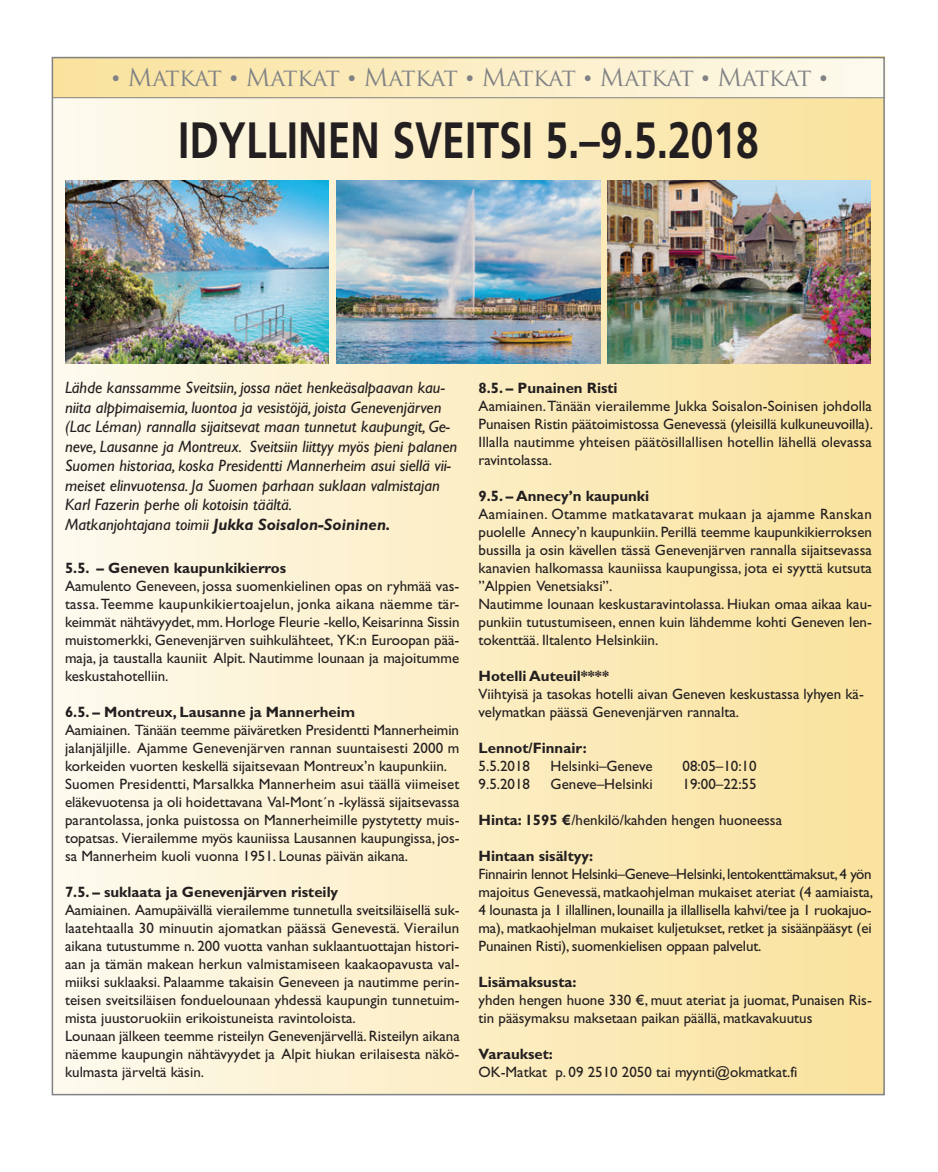
<style>
.page{position:relative;width:938px;height:1172px;background:#fff}
.page>*{position:absolute;margin:0;border:0;box-sizing:border-box;transform-origin:0 0}
.t1{font:700 51px "Frutiger LT Std";color:#231f20;scale:.8 1}
.t2{font:24px "Trajan Pro";letter-spacing:-.025em;color:#808285}
.t3{font:italic 16.5px/19.5px "Gill Sans Std";color:#231f20}
.t4{font:15px/18px "Gill Sans Std";color:#231f20}
.t5{font:700 15px "Gill Sans Std";color:#231f20}
.s1{font-family:"Myriad Pro";font-weight:600;font-size:37.5px}
.s2{font-weight:700}
</style>
<div class="page">
<div style="left:53px;top:57px;width:832px;height:1036px;background:linear-gradient(to right,#fefaee,#f9e19c)"></div>
<div style="left:54px;top:57px;width:832px;height:40px;background:linear-gradient(to right,#fae29c,#fcf9ec)"></div>
<hr style="left:53px;top:97px;width:832px;height:1px;background:#808285">
<img style="left:65px;top:181px;width:264px;height:183px">
<img style="left:607px;top:181px;width:264px;height:183px">
<img style="left:336px;top:181px;width:264px;height:183px">
<h2 class="t2" style="left:111px;top:62px;width:718px"><span class="s1">·</span> Matkat <span class="s1">·</span> Matkat <span class="s1">·</span> Matkat <span class="s1">·</span> Matkat <span class="s1">·</span> Matkat <span class="s1">·</span> Matkat <span class="s1">·</span></h2>
<h1 class="t1" style="left:178px;top:110px;width:727px">IDYLLINEN SVEITSI 5.–9.5.2018</h1>
<p class="t3" style="left:65px;top:378px;width:394px">Lähde kanssamme Sveitsiin, jossa näet henkeäsalpaavan kau&shy;niita alppimaisemia, luontoa ja vesistöjä, joista Genevenjärven (Lac Léman) rannalla sijaitsevat maan tunnetut kaupungit, Ge&shy;neve, Lausanne ja Montreux. Sveitsiin liittyy myös pieni palanen Suomen historiaa, koska Presidentti Mannerheim asui siellä vii&shy;meiset elinvuotensa. Ja Suomen parhaan suklaan valmistajan Karl Fazerin perhe oli kotoisin täältä.<br>Matkanjohtajana toimii <span class="s2">Jukka Soisalon-Soininen.</span></p>
<p class="t5" style="left:479px;top:379px;width:141px">8.5. – Punainen Risti</p>
<p class="t4" style="left:479px;top:397px;width:396px;text-align:justify">Aamiainen. Tänään vierailemme Jukka Soisalon-Soinisen johdolla Punaisen Ristin päätoimistossa Genevessä (yleisillä kulkuneuvoilla).<br>Illalla nautimme yhteisen päätösillallisen hotellin lähellä olevassa ravintolassa.</p>
<p class="t5" style="left:479px;top:487px;width:172px">9.5. – Annecy’n kaupunki</p>
<p class="t4" style="left:479px;top:505px;width:395px">Aamiainen. Otamme matkatavarat mukaan ja ajamme Ranskan puolelle Annecy’n kaupunkiin. Perillä teemme kaupunkikierroksen bussilla ja osin kävellen tässä Genevenjärven rannalla sijaitsevassa kanavien halkomassa kauniissa kaupungissa, jota ei syyttä kutsuta ”Alppien Venetsiaksi”.<br>Nautimme lounaan keskustaravintolassa. Hiukan omaa aikaa kau&shy;punkiin tutustumiseen, ennen kuin lähdemme kohti Geneven len&shy;tokenttää. Iltalento Helsinkiin.</p>
<p class="t5" style="left:479px;top:667px;width:132px">Hotelli Auteuil****</p>
<p class="t4" style="left:479px;top:685px;width:387px">Viihtyisä ja tasokas hotelli aivan Geneven keskustassa lyhyen kä&shy;velymatkan päässä Genevenjärven rannalta.</p>
<p class="t5" style="left:479px;top:739px;width:110px">Lennot/Finnair:</p>
<p class="t4" style="left:479px;top:757px;width:53px">5.5.2018</p>
<p class="t4" style="left:551px;top:757px;width:104px">Helsinki–Geneve</p>
<p class="t4" style="left:683px;top:757px;width:76px">08:05–10:10</p>
<p class="t4" style="left:479px;top:775px;width:53px">9.5.2018</p>
<p class="t4" style="left:551px;top:775px;width:104px">Geneve–Helsinki</p>
<p class="t4" style="left:683px;top:775px;width:76px">19:00–22:55</p>
<p class="t4" style="left:479px;top:811px;width:305px"><span class="s2">Hinta: 1595 €</span>/henkilö/kahden hengen huoneessa</p>
<p class="t5" style="left:479px;top:847px;width:116px">Hintaan sisältyy:</p>
<p class="t4" style="left:479px;top:865px;width:396px;text-align:justify">Finnairin lennot Helsinki–Geneve–Helsinki, lentokenttämaksut, 4 yön majoitus Genevessä, matkaohjelman mukaiset ateriat (4 aamiaista, 4 lounasta ja 1 illallinen, lounailla ja illallisella kahvi/tee ja 1 ruokajuo&shy;ma), matkaohjelman mukaiset kuljetukset, retket ja sisäänpääsyt (ei Punainen Risti), suomenkielisen oppaan palvelut.</p>
<p class="t5" style="left:479px;top:973px;width:99px">Lisämaksusta:</p>
<p class="t4" style="left:479px;top:991px;width:395px">yhden hengen huone 330 €, muut ateriat ja juomat, Punaisen Ris&shy;tin pääsymaksu maksetaan paikan päällä, matkavakuutus</p>
<p class="t5" style="left:479px;top:1045px;width:76px">Varaukset:</p>
<p class="t4" style="left:479px;top:1063px;width:320px">OK-Matkat p. 09 2510 2050 tai myynti@okmatkat.fi</p>
<p class="t5" style="left:65px;top:559px;width:223px">5.5. – Geneven kaupunkikierros</p>
<p class="t4" style="left:65px;top:577px;width:396px;text-align:justify">Aamulento Geneveen, jossa suomenkielinen opas on ryhmää vas&shy;tassa. Teemme kaupunkikiertoajelun, jonka aikana näemme tär&shy;keimmät nähtävyydet, mm. Horloge Fleurie -kello, Keisarinna Sissin muistomerkki, Genevenjärven suihkulähteet, YK:n Euroopan pää&shy;maja, ja taustalla kauniit Alpit. Nautimme lounaan ja majoitumme keskustahotelliin.</p>
<p class="t5" style="left:65px;top:703px;width:292px">6.5. – Montreux, Lausanne ja Mannerheim</p>
<p class="t4" style="left:65px;top:721px;width:396px">Aamiainen. Tänään teemme päiväretken Presidentti Mannerheimin jalanjäljille. Ajamme Genevenjärven rannan suuntaisesti 2000 m korkeiden vuorten keskellä sijaitsevaan Montreux’n kaupunkiin.<br>Suomen Presidentti, Marsalkka Mannerheim asui täällä viimeiset eläkevuotensa ja oli hoidettavana Val-Mont´n -kylässä sijaitsevassa parantolassa, jonka puistossa on Mannerheimille pystytetty muis&shy;topatsas. Vierailemme myös kauniissa Lausannen kaupungissa, jos&shy;sa Mannerheim kuoli vuonna 1951. Lounas päivän aikana.</p>
<p class="t5" style="left:65px;top:883px;width:275px">7.5. – suklaata ja Genevenjärven risteily</p>
<p class="t4" style="left:65px;top:901px;width:396px">Aamiainen. Aamupäivällä vierailemme tunnetulla sveitsiläisellä suk&shy;laatehtaalla 30 minuutin ajomatkan päässä Genevestä. Vierailun aikana tutustumme n. 200 vuotta vanhan suklaantuottajan histori&shy;aan ja tämän makean herkun valmistamiseen kaakaopavusta val&shy;miiksi suklaaksi. Palaamme takaisin Geneveen ja nautimme perin&shy;teisen sveitsiläisen fonduelounaan yhdessä kaupungin tunnetuim&shy;mista juustoruokiin erikoistuneista ravintoloista.<br>Lounaan jälkeen teemme risteilyn Genevenjärvellä. Risteilyn aikana näemme kaupungin nähtävyydet ja Alpit hiukan erilaisesta näkö&shy;kulmasta järveltä käsin.</p>
</div>
